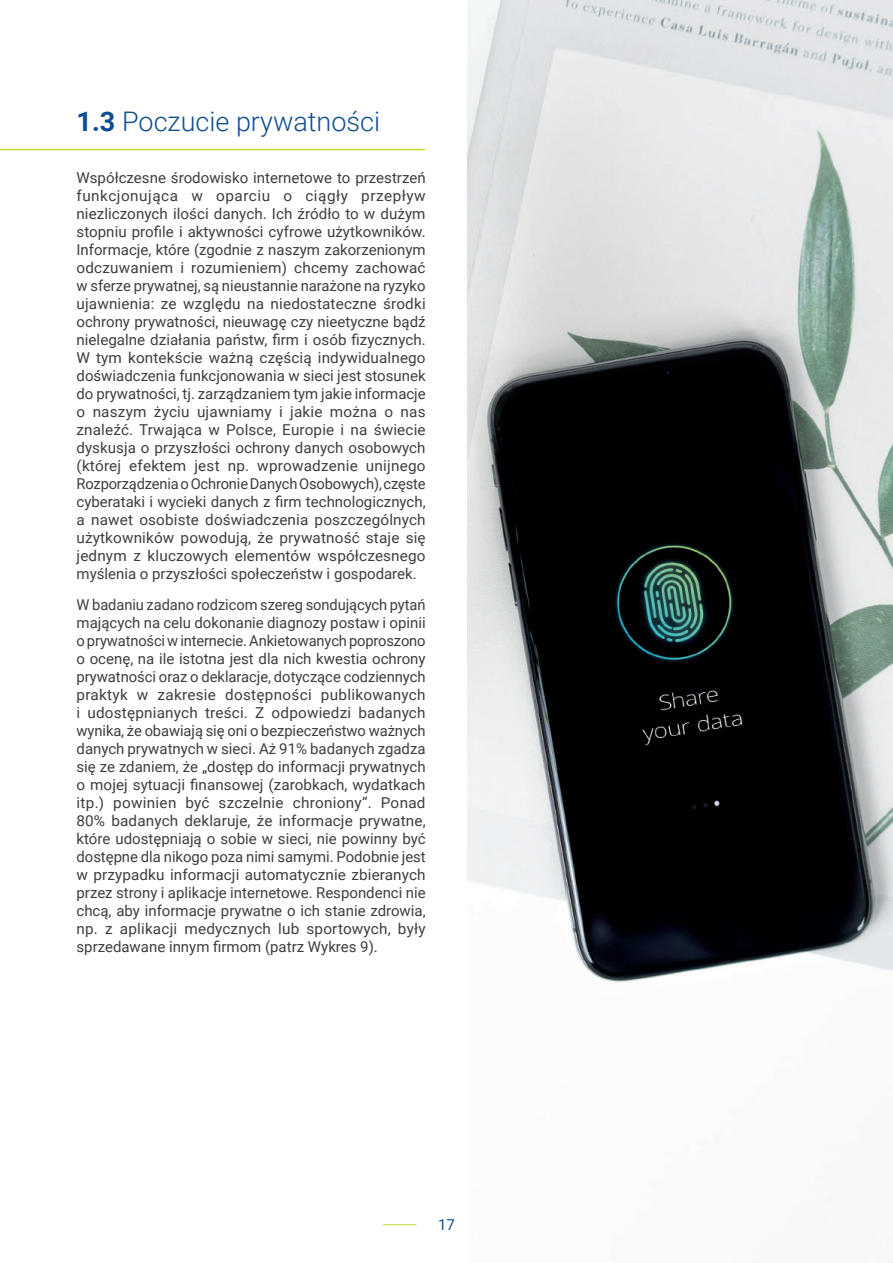
<style>
.page{position:relative;width:893px;height:1263px;background:#fff}
.page>*{position:absolute;margin:0;border:0;box-sizing:border-box;transform-origin:0 0}
.t1{font:300 27px "Roboto";color:#0f4d91}
.t2{font:15px/18px "Roboto";color:#3e3e3f;text-align:justify}
.t3{font:15px "Roboto";color:#0f4d91}
.s1{font-weight:700}
</style>
<div class="page">
<hr style="left:383px;top:1224px;width:33px;height:1px;background:#c8da35">
<hr style="left:0;top:149px;width:425px;height:1px;background:#c8da35">
<img style="left:468px;top:0;width:425px;height:1260px">
<h1 class="t1" style="left:77px;top:102px;width:305px"><span class="s1">1.3</span> Poczucie prywatności</h1>
<p class="t2" style="left:77px;top:168px;width:351px">Współczesne środowisko internetowe to przestrzeń funkcjonująca w oparciu o ciągły przepływ niezliczonych ilości danych. Ich źródło to w dużym stopniu profile i aktywności cyfrowe użytkowników.<br>Informacje, które (zgodnie z naszym zakorzenionym odczuwaniem i rozumieniem) chcemy zachować w sferze prywatnej, są nieustannie narażone na ryzyko ujawnienia: ze względu na niedostateczne środki ochrony prywatności, nieuwagę czy nieetyczne bądź nielegalne działania państw, firm i osób fizycznych.<br>W tym kontekście ważną częścią indywidualnego doświadczenia funkcjonowania w sieci jest stosunek do prywatności, tj. zarządzaniem tym jakie informacje o naszym życiu ujawniamy i jakie można o nas znaleźć. Trwająca w Polsce, Europie i na świecie dyskusja o przyszłości ochrony danych osobowych (której efektem jest np. wprowadzenie unijnego Rozporządzenia o Ochronie Danych Osobowych), częste cyberataki i wycieki danych z firm technologicznych, a nawet osobiste doświadczenia poszczególnych użytkowników powodują, że prywatność staje się jednym z kluczowych elementów współczesnego myślenia o przyszłości społeczeństw i gospodarek.</p>
<p class="t2" style="left:77px;top:595px;width:351px">W badaniu zadano rodzicom szereg sondujących pytań mających na celu dokonanie diagnozy postaw i opinii o prywatności w internecie. Ankietowanych poproszono o ocenę, na ile istotna jest dla nich kwestia ochrony prywatności oraz o deklaracje, dotyczące codziennych praktyk w zakresie dostępności publikowanych i udostępnianych treści. Z odpowiedzi badanych wynika, że obawiają się oni o bezpieczeństwo ważnych danych prywatnych w sieci. Aż 91% badanych zgadza się ze zdaniem, że „dostęp do informacji prywatnych o mojej sytuacji finansowej (zarobkach, wydatkach itp.) powinien być szczelnie chroniony”. Ponad 80% badanych deklaruje, że informacje prywatne, które udostępniają o sobie w sieci, nie powinny być dostępne dla nikogo poza nimi samymi. Podobnie jest w przypadku informacji automatycznie zbieranych przez strony i aplikacje internetowe. Respondenci nie chcą, aby informacje prywatne o ich stanie zdrowia, np. z aplikacji medycznych lub sportowych, były sprzedawane innym firmom (patrz Wykres 9).</p>
<p class="t3" style="left:438px;top:1214px;width:18px">17</p>
</div>
